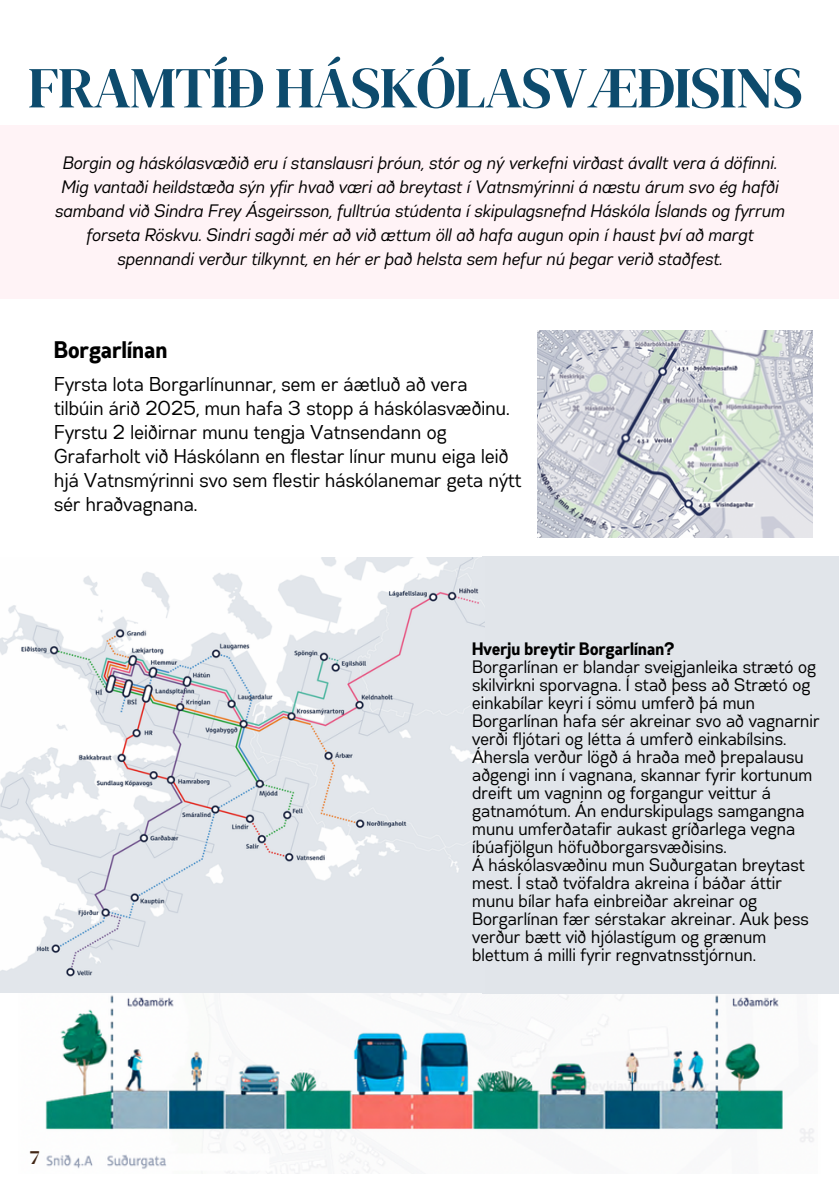
<style>
.page{position:relative;width:839px;height:1191px;background:#fff}
.page>*{position:absolute;margin:0;border:0;box-sizing:border-box;transform-origin:0 0}
.t1{font:58px "DM Serif Display";letter-spacing:-.02em;color:#0d4b6d}
.t2{font:700 24px "Gabriel Sans Cond";color:#000}
.t3{font:20px/24px "Gabriel Sans Cond";color:#000}
.t4{font:20px "DM Serif Display";color:#412615}
.t5{font:18px/18px "Gabriel Sans Cond";color:#000}
.t6{font:italic 18px/24px "Gabriel Sans Cond";color:#000;text-align:center}
.t7{font:700 18px "Gabriel Sans Cond";color:#000}
</style>
<div class="page">
<img style="left:45px;top:994px;width:769px;height:180px">
<div style="left:0;top:125px;width:838px;height:174px;background:#fff3f6"></div>
<img style="left:537px;top:330px;width:275px;height:207px">
<div style="left:482px;top:556px;width:356px;height:438px;background:#e1e5ea"></div>
<img style="left:0;top:557px;width:484px;height:435px">
<p class="t1" style="left:28px;top:47px;width:776px">FRAMTÍÐ HÁSKÓLASVÆÐISINS</p>
<p class="t6" style="left:55px;top:151px;width:731px">Borgin og háskólasvæðið eru í stanslausri þróun, stór og ný verkefni virðast ávallt vera á döfinni.<br>Mig vantaði heildstæða sýn yfir hvað væri að breytast í Vatnsmýrinni á næstu árum svo ég hafði samband við Sindra Frey Ásgeirsson, fulltrúa stúdenta í skipulagsnefnd Háskóla Íslands og fyrrum forseta Röskvu. Sindri sagði mér að við ættum öll að hafa augun opin í haust því að margt spennandi verður tilkynnt, en hér er það helsta sem hefur nú þegar verið staðfest.</p>
<p class="t2" style="left:54px;top:339px;width:115px">Borgarlínan</p>
<p class="t3" style="left:54px;top:373px;width:469px">Fyrsta lota Borgarlínunnar, sem er áætluð að vera tilbúin árið 2025, mun hafa 3 stopp á háskólasvæðinu.<br>Fyrstu 2 leiðirnar munu tengja Vatnsendann og Grafarholt við Háskólann en flestar línur munu eiga leið hjá Vatnsmýrinni svo sem flestir háskólanemar geta nýtt sér hraðvagnana.</p>
<p class="t4" style="left:30px;top:1143px;width:11px">7</p>
<p class="t7" style="left:472px;top:641px;width:204px">Hverju breytir Borgarlínan?</p>
<p class="t5" style="left:472px;top:659px;width:349px">Borgarlínan er blandar sveigjanleika strætó og skilvirkni sporvagna. Í stað þess að Strætó og einkabílar keyri í sömu umferð þá mun Borgarlínan hafa sér akreinar svo að vagnarnir verði fljótari og létta á umferð einkabílsins.<br>Áhersla verður lögð á hraða með þrepalausu aðgengi inn í vagnana, skannar fyrir kortunum dreift um vagninn og forgangur veittur á gatnamótum. Án endurskipulags samgangna munu umferðatafir aukast gríðarlega vegna íbúafjölgun höfuðborgarsvæðisins.</p>
<p class="t5" style="left:472px;top:857px;width:338px">Á háskólasvæðinu mun Suðurgatan breytast mest. Í stað tvöfaldra akreina í báðar áttir munu bílar hafa einbreiðar akreinar og Borgarlínan fær sérstakar akreinar. Auk þess verður bætt við hjólastígum og grænum blettum á milli fyrir regnvatnsstjórnun.</p>
</div>
